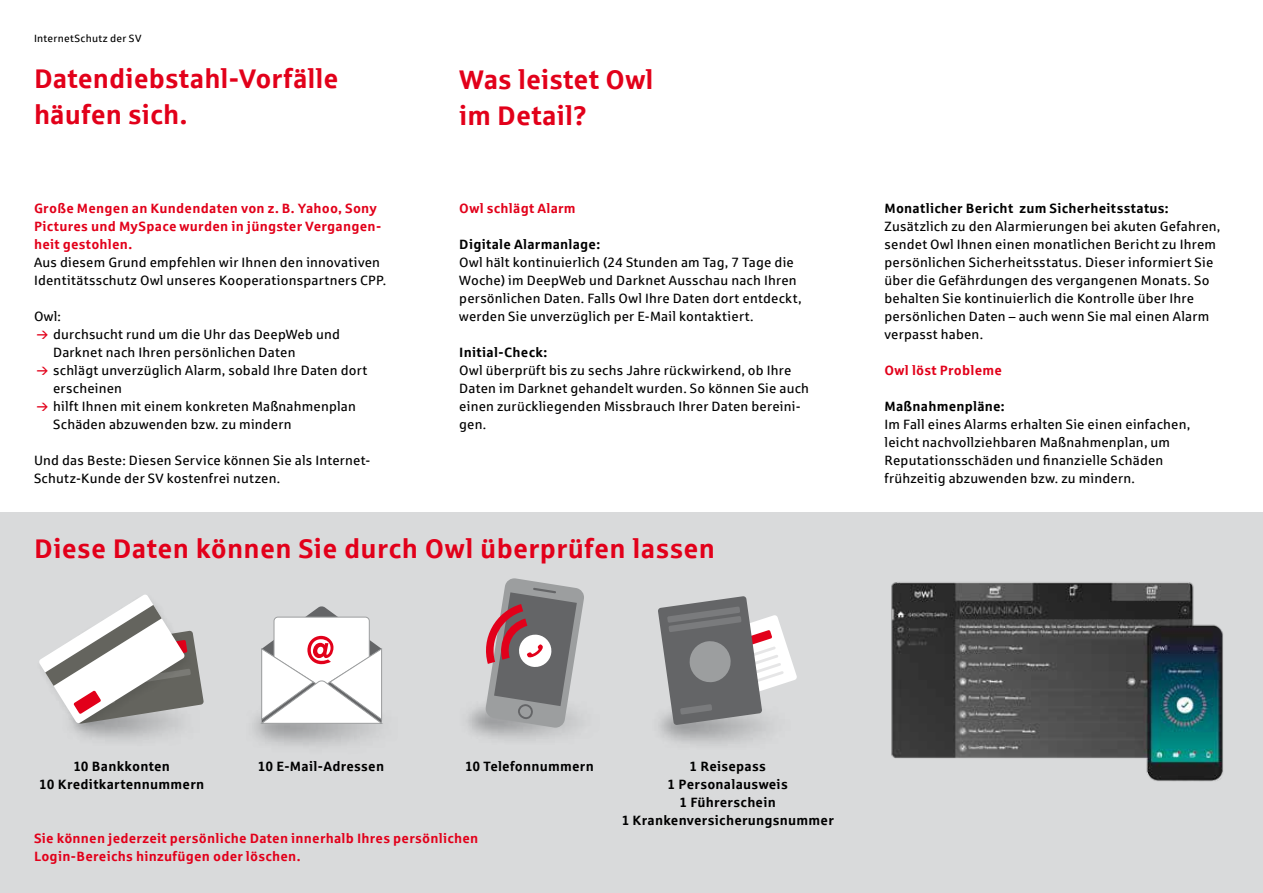
<style>
.page{position:relative;width:1263px;height:893px;background:#fff}
.page>*{position:absolute;margin:0;border:0;box-sizing:border-box;transform-origin:0 0}
.t1{font:700 27px/36px "Sparkasse Rg";letter-spacing:.01em;color:#e2001a}
.t2{font:13.5px/18px "Sparkasse Rg";letter-spacing:.015em;color:#000}
.t3{font:700 13.5px/18px "Sparkasse Rg";letter-spacing:.015em;color:#e2001a}
.t4{font:700 13.5px/18px "Sparkasse Rg";letter-spacing:.015em;color:#000;text-align:center}
.t5{font:10.5px "Sparkasse Rg";letter-spacing:.03em;color:#000}
</style>
<div class="page">
<div style="left:0;top:513px;width:1263px;height:380px;background:#d9dadb"></div>
<svg style="left:39px;top:594px;width:165px;height:130px"></svg>
<svg style="left:260px;top:606px;width:123px;height:118px"></svg>
<svg style="left:480px;top:578px;width:105px;height:150px"></svg>
<svg style="left:658px;top:596px;width:139px;height:129px"></svg>
<img style="left:891px;top:582px;width:332px;height:200px">
<p class="t5" style="left:34px;top:32px;width:109px">InternetSchutz der SV</p>
<h1 class="t1" style="left:34px;top:60px;width:306px">Datendiebstahl-Vorfälle häufen sich.</h1>
<h1 class="t1" style="left:459px;top:61px;width:196px">Was leistet Owl im Detail?</h1>
<p class="t3" style="left:34px;top:199px;width:349px">Große Mengen an Kundendaten von z. B. Yahoo, Sony<br>Pictures und MySpace wurden in jüngster Vergangen&shy;heit gestohlen.</p>
<p class="t2" style="left:34px;top:253px;width:354px">Aus diesem Grund empfehlen wir Ihnen den innovativen<br>Identitätsschutz Owl unseres Kooperationspartners CPP.</p>
<p class="t2" style="left:53px;top:307px;width:316px;text-indent:-19px">Owl:<br>durchsucht rund um die Uhr das DeepWeb und Darknet nach Ihren persönlichen Daten<br>schlägt unverzüglich Alarm, sobald Ihre Daten dort erscheinen<br>hilft Ihnen mit einem konkreten Maßnahmenplan Schäden abzuwenden bzw. zu mindern</p>
<p class="t2" style="left:34px;top:451px;width:338px">Und das Beste: Diesen Service können Sie als Internet-<br>Schutz-Kunde der SV kostenfrei nutzen.</p>
<p class="t3" style="left:459px;top:199px;width:118px">Owl schlägt Alarm</p>
<p class="t4" style="left:459px;top:235px;width:142px">Digitale Alarmanlage:</p>
<p class="t2" style="left:459px;top:253px;width:344px">Owl hält kontinuierlich (24 Stunden am Tag, 7 Tage die Woche) im DeepWeb und Darknet Ausschau nach Ihren persönlichen Daten. Falls Owl Ihre Daten dort entdeckt, werden Sie unverzüglich per E-Mail kontaktiert.</p>
<p class="t4" style="left:459px;top:343px;width:89px">Initial-Check:</p>
<p class="t2" style="left:459px;top:361px;width:351px">Owl überprüft bis zu sechs Jahre rückwirkend, ob Ihre Daten im Darknet gehandelt wurden. So können Sie auch einen zurückliegenden Missbrauch Ihrer Daten bereini&shy;gen.</p>
<h1 class="t1" style="left:34px;top:530px;width:683px">Diese Daten können Sie durch Owl überprüfen lassen</h1>
<p class="t4" style="left:884px;top:199px;width:286px">Monatlicher Bericht zum Sicherheitsstatus:</p>
<p class="t2" style="left:884px;top:217px;width:337px">Zusätzlich zu den Alarmierungen bei akuten Gefahren, sendet Owl Ihnen einen monatlichen Bericht zu Ihrem persönlichen Sicherheitsstatus. Dieser informiert Sie über die Gefährdungen des vergangenen Monats. So behalten Sie kontinuierlich die Kontrolle über Ihre persönlichen Daten – auch wenn Sie mal einen Alarm verpasst haben.</p>
<p class="t3" style="left:884px;top:361px;width:119px">Owl löst Probleme</p>
<p class="t4" style="left:884px;top:397px;width:122px">Maßnahmenpläne:</p>
<p class="t2" style="left:884px;top:415px;width:307px">Im Fall eines Alarms erhalten Sie einen einfachen, leicht nachvollziehbaren Maßnahmenplan, um Reputationsschäden und finanzielle Schäden frühzeitig abzuwenden bzw. zu mindern.</p>
<p class="t4" style="left:39px;top:757px;width:166px">10 Bankkonten<br>10 Kreditkartennummern</p>
<p class="t4" style="left:258px;top:757px;width:128px">10 E-Mail-Adressen</p>
<p class="t4" style="left:465px;top:757px;width:130px">10 Telefonnummern</p>
<p class="t3" style="left:34px;top:829px;width:446px">Sie können jederzeit persönliche Daten innerhalb Ihres persönlichen<br>Login-Bereichs hinzufügen oder löschen.</p>
<p class="t4" style="left:622px;top:757px;width:214px">1 Reisepass<br>1 Personalausweis<br>1 Führerschein<br>1 Krankenversicherungsnummer</p>
</div>
